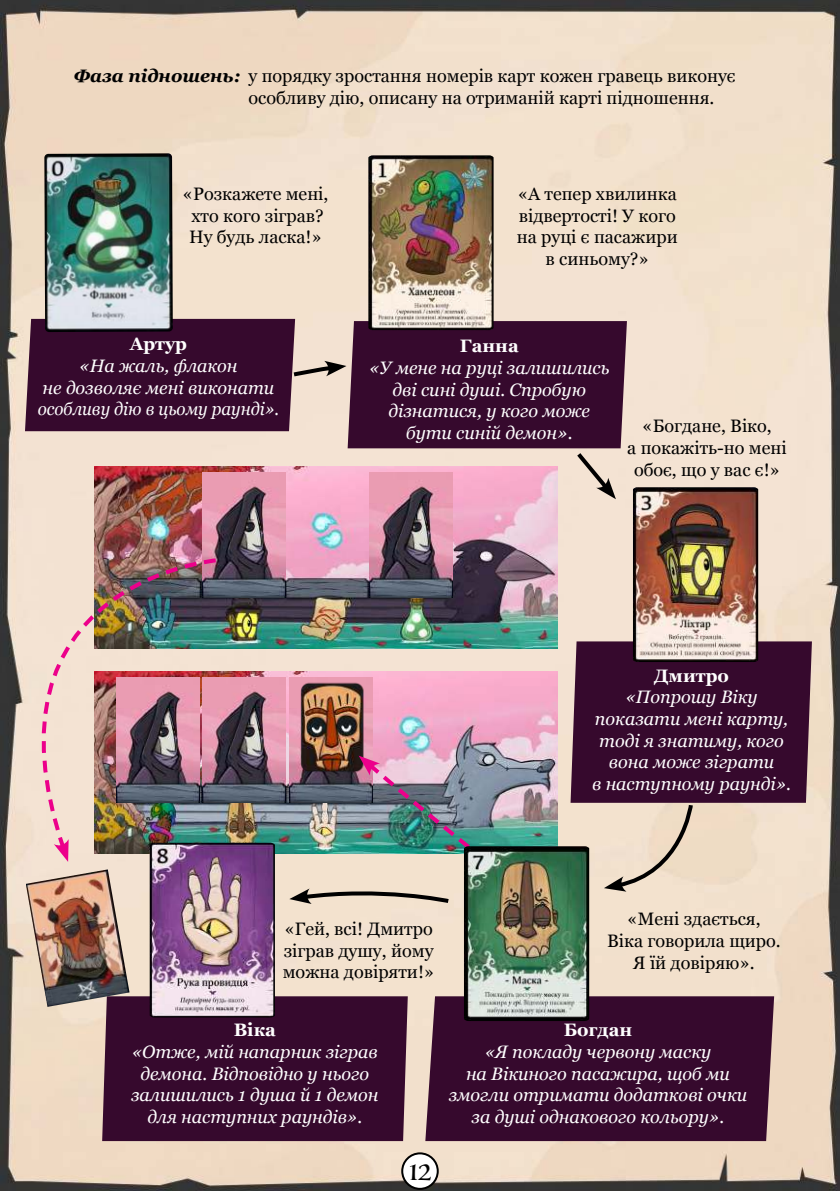
<style>
.page{position:relative;width:840px;height:1191px;background:#fff}
.page>*{position:absolute;margin:0;border:0;box-sizing:border-box;transform-origin:0 0}
.t1{font:24px "Luminari";color:#000}
.t2{font:italic 18px/21.6px "Georgia";color:#fff;text-align:center}
.t3{font:18px/21.6px "Georgia";color:#000;text-align:center}
.t4{font:700 18px "Georgia";color:#fff}
.t5{font:italic 700 18px "Georgia";color:#000}
</style>
<div class="page">
<img style="left:0;top:0;width:839px;height:1191px">
<div style="left:402px;top:1153px;width:35px;height:35px;background:#fff;border-radius:50%"></div>
<div style="left:401px;top:1152px;width:37px;height:37px;border:2px solid #000;border-radius:50%"></div>
<div style="left:425px;top:996px;width:348px;height:145px;background:#36092d"></div>
<div style="left:102px;top:996px;width:305px;height:145px;background:#36092d"></div>
<img style="left:94px;top:499px;width:463px;height:149px">
<img style="left:219px;top:671px;width:338px;height:182px">
<img style="left:369px;top:499px;width:83px;height:98px">
<img style="left:202px;top:499px;width:83px;height:98px">
<img style="left:219px;top:678px;width:66px;height:125px">
<img style="left:26px;top:869px;width:103px;height:138px">
<img style="left:276px;top:671px;width:99px;height:111px">
<svg style="left:25px;top:319px;width:601px;height:180px;background:#7f5568"></svg>
<svg style="left:570px;top:641px;width:241px;height:250px;background:#795766"></svg>
<img style="left:0;top:556px;width:219px;height:298px">
<svg style="left:54px;top:839px;width:15px;height:23px"></svg>
<img style="left:289px;top:755px;width:245px;height:150px">
<img style="left:368px;top:155px;width:125px;height:175px">
<img style="left:632px;top:487px;width:125px;height:175px">
<img style="left:463px;top:846px;width:126px;height:175px">
<img style="left:150px;top:842px;width:125px;height:175px">
<img style="left:44px;top:153px;width:129px;height:179px">
<p class="t5" style="left:74px;top:63px;width:168px">Фаза підношень:</p>
<p class="t3" style="left:248px;top:65px;width:488px;text-align:left">у порядку зростання номерів карт кожен гравець виконує особливу дію, описану на отриманій карті підношення.</p>
<p class="t3" style="left:182px;top:182px;width:147px">«Розкажете мені, хто кого зіграв?<br>Ну будь ласка!»</p>
<p class="t3" style="left:516px;top:182px;width:162px">«А тепер хвилинка відвертості! У кого на руці є пасажири в синьому?»</p>
<p class="t4" style="left:130px;top:330px;width:59px">Артур</p>
<p class="t2" style="left:38px;top:354px;width:243px">«На жаль, флакон<br>не дозволяє мені виконати особливу дію в цьому раунді».</p>
<p class="t4" style="left:459px;top:332px;width:60px">Ганна</p>
<p class="t2" style="left:369px;top:356px;width:242px">«У мене на руці залишились дві сині душі. Спробую дізнатися, у кого може бути синій демон».</p>
<p class="t3" style="left:627px;top:414px;width:161px">«Богдане, Віко,<br>а покажіть-но мені обоє, що у вас є!»</p>
<p class="t4" style="left:653px;top:662px;width:76px">Дмитро</p>
<p class="t2" style="left:591px;top:685px;width:200px">«Попрошу Віку показати мені карту, тоді я знатиму, кого вона може зіграти<br>в наступному раунді».</p>
<p class="t3" style="left:282px;top:917px;width:153px;text-align:justify">«Гей, всі! Дмитро зіграв душу, йому можна довіряти!»</p>
<p class="t3" style="left:606px;top:907px;width:175px">«Мені здається,<br>Віка говорила щиро.<br>Я їй довіряю».</p>
<p class="t4" style="left:233px;top:1016px;width:44px">Віка</p>
<p class="t2" style="left:131px;top:1040px;width:249px">«Отже, мій напарник зіграв демона. Відповідно у нього залишились 1 душа й 1 демон для наступних раундів».</p>
<h1 class="t1" style="left:408px;top:1157px;width:24px">12</h1>
<p class="t4" style="left:563px;top:1016px;width:70px">Богдан</p>
<p class="t2" style="left:448px;top:1040px;width:300px">«Я покладу червону маску<br>на Вікиного пасажира, щоб ми змогли отримати додаткові очки за душі однакового кольору».</p>
</div>
